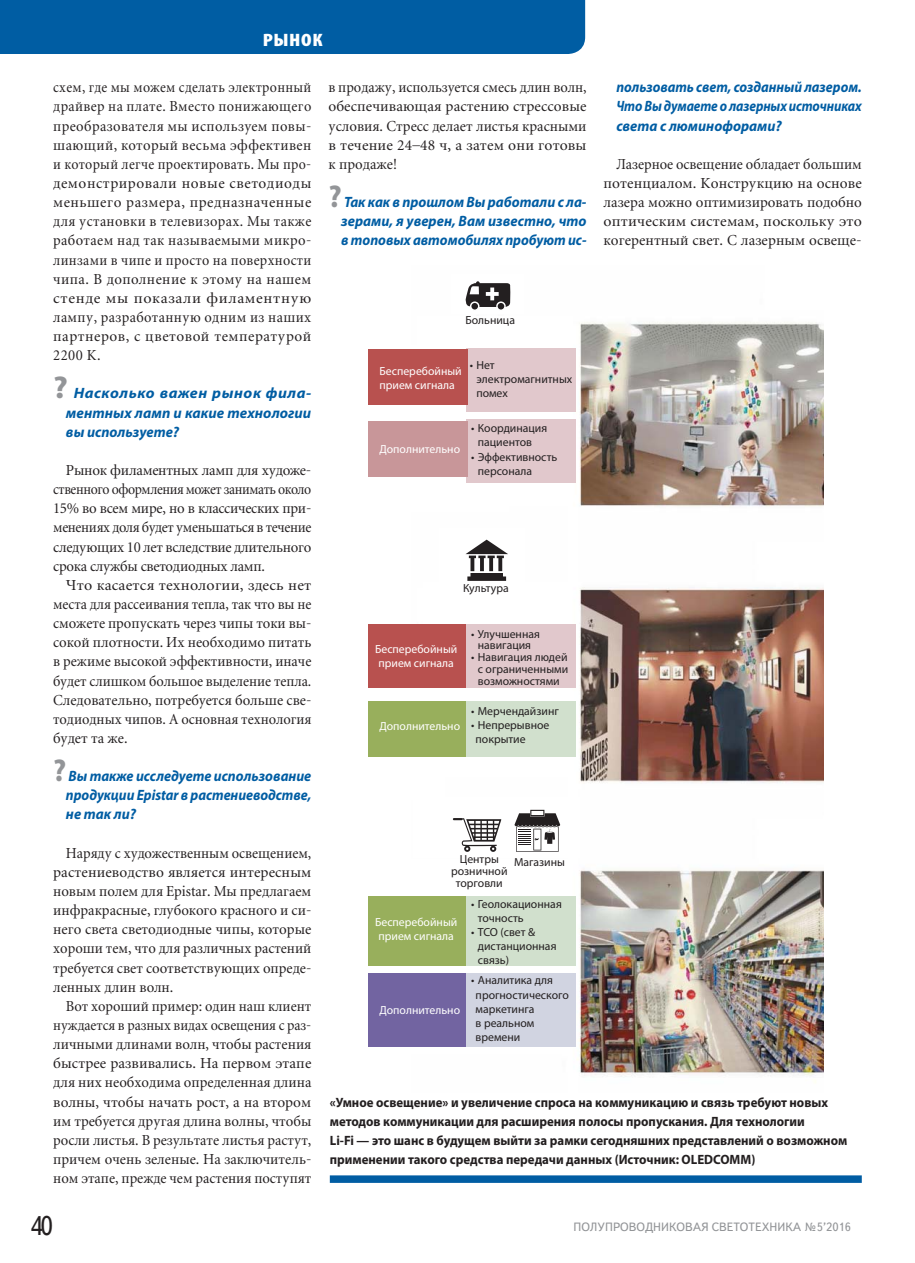
<style>
.page{position:relative;width:915px;height:1263px;background:#fff}
.page>*{position:absolute;margin:0;border:0;box-sizing:border-box;transform-origin:0 0}
.t1{font:27px "Text Book C";color:#231f20;scale:.9 1}
.t2{font:900 condensed 18px "Myriad Pro";letter-spacing:.03em;color:#fff;scale:1.17 1}
.t3{font:15px/19.2px "Miniature";color:#231f20;text-align:justify;scale:.94 1}
.t4{font:15px/19.2px "Miniature";color:#231f20;text-align:justify;scale:.9 1}
.t5{font:15px/19.2px "Miniature";color:#231f20;text-align:justify;scale:1.04 1}
.t6{font:15px/19.2px "Miniature";color:#231f20;text-align:justify}
.t7{font:italic 700 15px/19.2px "Myriad Pro";color:#005da3;text-align:justify;scale:.95 1}
.t8{font:italic 700 15px/19.2px "Myriad Pro";color:#005da3;text-align:justify;scale:.92 1}
.t9{font:italic 700 15px/19.2px "Myriad Pro";color:#005da3;text-align:justify;scale:.94 1}
.t10{font:italic 700 15px/19.2px "Myriad Pro";color:#005da3;text-align:justify;scale:1.06 1}
.t11{font:700 13.5px/19.2px "Myriad Pro";color:#231f20;scale:.95 1}
.t12{font:12px "Text Book C";color:#939598}
.t13{font:11.7px/14.1px "Myriad Pro";color:#231f20}
.t14{font:11.7px/14.1px "Myriad Pro";color:#fff}
.s1{font-style:normal;font-size:31.5px;color:#939598}
</style>
<div class="page">
<div style="left:0;top:0;width:585px;height:54px;background:#005da3"></div>
<img style="left:411px;top:322px;width:412px;height:761px">
<div style="left:413px;top:797px;width:166px;height:61px;background:#fff"></div>
<div style="left:439px;top:528px;width:85px;height:73px;background:#fff"></div>
<div style="left:367px;top:701px;width:100px;height:55px;background:#98af5c"></div>
<div style="left:466px;top:701px;width:110px;height:55px;background:#d1e0cd"></div>
<div style="left:367px;top:896px;width:100px;height:70px;background:#98af5c"></div>
<div style="left:466px;top:896px;width:110px;height:70px;background:#d1e0cd"></div>
<div style="left:367px;top:973px;width:100px;height:73px;background:#7264a1"></div>
<div style="left:466px;top:973px;width:110px;height:73px;background:#d1d4e1"></div>
<div style="left:367px;top:624px;width:100px;height:64px;background:#b8514f"></div>
<div style="left:466px;top:624px;width:110px;height:64px;background:#e1c8cc"></div>
<div style="left:466px;top:419px;width:110px;height:64px;background:#e1c8cc"></div>
<div style="left:466px;top:348px;width:110px;height:64px;background:#e1c8cc"></div>
<div style="left:367px;top:422px;width:100px;height:55px;background:#c89699"></div>
<div style="left:367px;top:349px;width:100px;height:55px;background:#b8514f"></div>
<svg style="left:465px;top:281px;width:46px;height:26px"></svg>
<svg style="left:470px;top:302px;width:8px;height:8px"></svg>
<div style="left:470px;top:301px;width:9px;height:10px;border:1px solid #fff;border-radius:50%"></div>
<svg style="left:496px;top:302px;width:9px;height:8px"></svg>
<div style="left:496px;top:301px;width:9px;height:10px;border:1px solid #fff;border-radius:50%"></div>
<svg style="left:465px;top:540px;width:43px;height:41px"></svg>
<svg style="left:452px;top:818px;width:49px;height:34px"></svg>
<svg style="left:514px;top:810px;width:46px;height:42px"></svg>
<div style="left:330px;top:1175px;width:531px;height:8px;background:#005da3"></div>
<p class="t2" style="left:262px;top:29px;width:53px">РЫНОК</p>
<p class="t4" style="left:53px;top:77px;width:288px">схем, где мы можем сделать электронный драйвер на плате. Вместо понижающего преобразователя мы используем повы&shy;шающий, который весьма эффективен и который легче проектировать. Мы про&shy;демонстрировали новые светодиоды меньшего размера, предназначенные для установки в телевизорах. Мы также работаем над так называемыми микро&shy;линзами в чипе и просто на поверхности чипа. В дополнение к этому на нашем стенде мы показали филаментную лампу, разработанную одним из наших партнеров, с цветовой температурой 2200 К.</p>
<p class="t10" style="left:66px;top:385px;width:233px;text-indent:-13px"><span class="s1">?</span> Насколько важен рынок фила&shy;ментных ламп и какие технологии вы используете?</p>
<p class="t6" style="left:53px;top:460px;width:259px;text-indent:13px">Рынок филаментных ламп для художе&shy;ственного оформления может занимать около 15% во всем мире, но в классических при&shy;менениях доля будет уменьшаться в течение следующих 10 лет вследствие длительного срока службы светодиодных ламп.</p>
<p class="t5" style="left:53px;top:575px;width:250px;text-indent:13px">Что касается технологии, здесь нет места для рассеивания тепла, так что вы не сможете пропускать через чипы токи вы&shy;сокой плотности. Их необходимо питать в режиме высокой эффективности, иначе будет слишком большое выделение тепла.<br>Следовательно, потребуется больше све&shy;тодиодных чипов. А основная технология будет та же.</p>
<p class="t9" style="left:66px;top:768px;width:262px;text-indent:-13px"><span class="s1">?</span> Вы также исследуете использование продукции Epistar в растениеводстве, не так ли?</p>
<p class="t3" style="left:53px;top:843px;width:276px;text-indent:13px">Наряду с художественным освещением, растениеводство является интересным новым полем для Epistar. Мы предлагаем инфракрасные, глубокого красного и си&shy;него света светодиодные чипы, которые хороши тем, что для различных растений требуется свет соответствующих опреде&shy;ленных длин волн.</p>
<p class="t3" style="left:53px;top:996px;width:276px;text-indent:13px">Вот хороший пример: один наш клиент нуждается в разных видах освещения с раз&shy;личными длинами волн, чтобы растения быстрее развивались. На первом этапе для них необходима определенная длина волны, чтобы начать рост, а на втором им требуется другая длина волны, чтобы росли листья. В результате листья растут, причем очень зеленые. На заключитель&shy;ном этапе, прежде чем растения поступят</p>
<p class="t8" style="left:616px;top:79px;width:268px">пользовать свет, созданный лазером.<br>Что Вы думаете о лазерных источниках света с люминофорами?</p>
<p class="t3" style="left:603px;top:154px;width:276px;text-indent:13px">Лазерное освещение обладает большим потенциалом. Конструкцию на основе лазера можно оптимизировать подобно оптическим системам, поскольку это когерентный свет. С лазерным освеще-</p>
<p class="t3" style="left:328px;top:77px;width:276px">в продажу, используется смесь длин волн, обеспечивающая растению стрессовые условия. Стресс делает листья красными в течение 24–48 ч, а затем они готовы к продаже!</p>
<p class="t7" style="left:341px;top:194px;width:260px;text-indent:-13px"><span class="s1">?</span> Так как в прошлом Вы работали с ла&shy;зерами, я уверен, Вам известно, что в топовых автомобилях пробуют ис-</p>
<p class="t13" style="left:465px;top:314px;width:51px">Больница</p>
<p class="t13" style="left:476px;top:359px;width:97px;text-indent:-7px">• Нет электромагнитных помех</p>
<p class="t13" style="left:477px;top:423px;width:71px;text-indent:-7px">• Координация пациентов</p>
<p class="t13" style="left:477px;top:451px;width:81px;text-indent:-7px">• Эффективность персонала</p>
<p class="t14" style="left:379px;top:365px;width:84px">Бесперебойный прием сигнала</p>
<p class="t14" style="left:379px;top:443px;width:82px">Дополнительно</p>
<p class="t13" style="left:463px;top:582px;width:47px">Культура</p>
<p class="t13" style="left:471px;top:629px;width:70px;line-height:11.7px;text-align:center">• Улучшенная навигация</p>
<p class="t13" style="left:471px;top:653px;width:98px;line-height:11.7px;text-align:center">• Навигация людей с ограниченными возможностями</p>
<p class="t14" style="left:375px;top:644px;width:84px">Бесперебойный прием сигнала</p>
<p class="t13" style="left:471px;top:705px;width:89px">• Мерчендайзинг</p>
<p class="t13" style="left:475px;top:719px;width:75px;text-indent:-4px">• Непрерывное покрытие</p>
<p class="t14" style="left:379px;top:720px;width:82px">Дополнительно</p>
<p class="t13" style="left:451px;top:854px;width:58px;line-height:11.7px;text-align:center">Центры розничной торговли</p>
<p class="t13" style="left:514px;top:856px;width:52px">Магазины</p>
<p class="t13" style="left:477px;top:898px;width:85px;text-indent:-7px">• Геолокационная точность</p>
<p class="t13" style="left:477px;top:926px;width:80px;text-indent:-7px">• TCO (cвет &amp; дистанционная связь)</p>
<p class="t14" style="left:375px;top:916px;width:84px">Бесперебойный прием сигнала</p>
<p class="t13" style="left:475px;top:975px;width:95px;text-indent:-4px">• Аналитика для прогностического маркетинга<br>в реальном времени</p>
<p class="t14" style="left:379px;top:1004px;width:82px">Дополнительно</p>
<p class="t11" style="left:330px;top:1094px;width:546px">«Умное освещение» и увеличение спроса на коммуникацию и связь требуют новых методов коммуникации для расширения полосы пропускания. Для технологии<br>Li-Fi — это шанс в будущем выйти за рамки сегодняшних представлений о возможном применении такого средства передачи данных (Источник: OLEDCOMM)</p>
<h1 class="t1" style="left:30px;top:1211px;width:27px">40</h1>
<p class="t12" style="left:573px;top:1220px;width:279px">ПОЛУПРОВОДНИКОВАЯ СВЕТОТЕХНИКА №5’2016</p>
</div>
